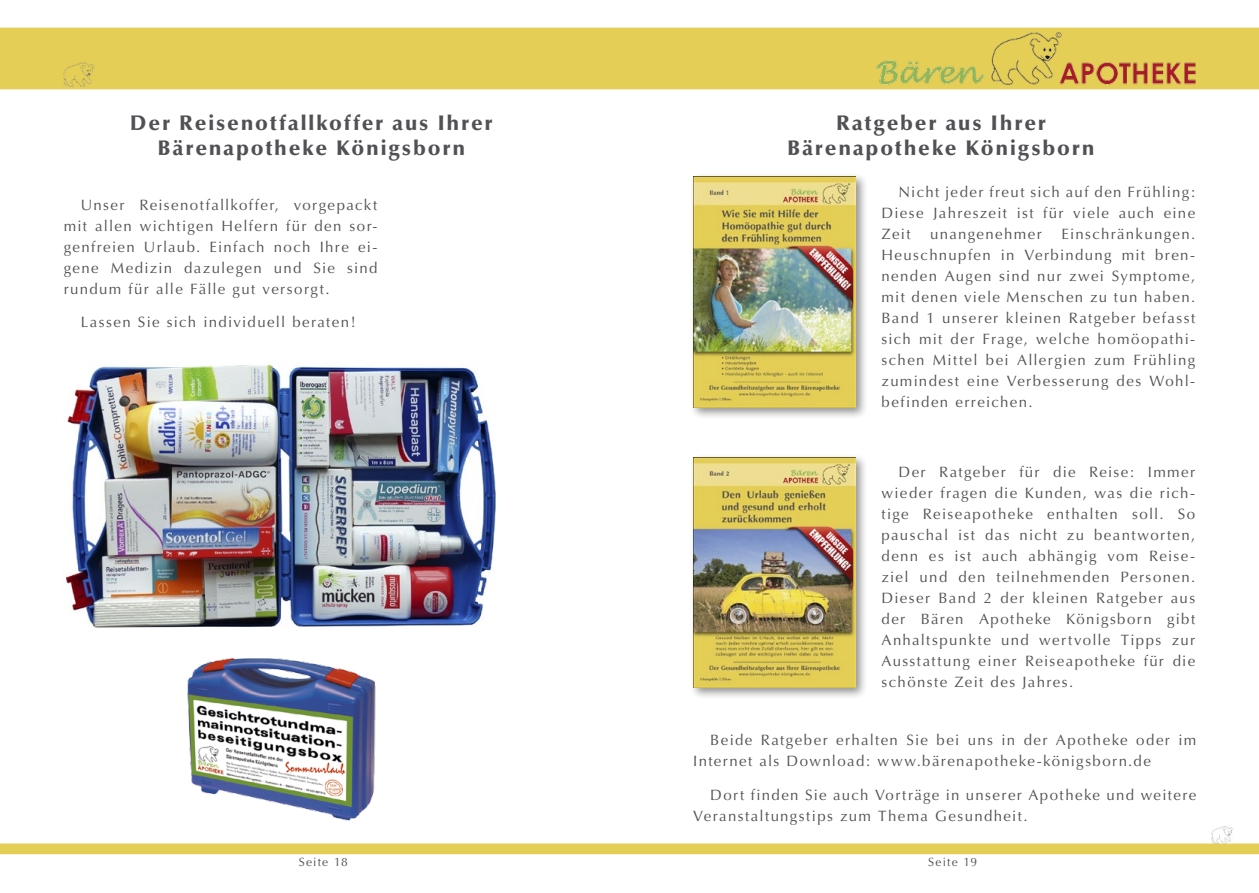
<style>
.page{position:relative;width:1259px;height:893px;background:#fff}
.page>*{position:absolute;margin:0;border:0;box-sizing:border-box;transform-origin:0 0}
.Fließt__fett_-_Texta{font:900 21px "Optima";letter-spacing:.085em;color:#515054}
.Fließtext{font:15px/21px "Optima";letter-spacing:.09em;color:#515054;text-align:justify}
.t1{font:12px "Optima";letter-spacing:.095em;color:#515054}
</style>
<div class="page">
<div style="left:0;top:28px;width:1259px;height:61px;background:#e4ce56"></div>
<svg style="left:0;top:843px;width:1259px;height:11px;background:#e5d05e"></svg>
<img style="left:187px;top:658px;width:189px;height:163px">
<img style="left:990px;top:32px;width:71px;height:53px">
<img style="left:877px;top:60px;width:107px;height:25px">
<img style="left:1059px;top:62px;width:137px;height:23px">
<img style="left:64px;top:63px;width:32px;height:23px">
<svg style="left:1055px;top:32px;width:6px;height:6px"></svg>
<div style="left:689px;top:172px;width:179px;height:247px;background:#000;opacity:.43"></div>
<img style="left:693px;top:176px;width:162px;height:231px">
<div style="left:689px;top:453px;width:178px;height:246px;background:#000;opacity:.43"></div>
<img style="left:693px;top:457px;width:162px;height:230px">
<img style="left:65px;top:362px;width:431px;height:266px">
<img style="left:1211px;top:827px;width:22px;height:16px">
<p class="Fließt__fett_-_Texta" style="left:130px;top:111px;width:364px">Der Reisenotfallkoffer aus Ihrer</p>
<p class="Fließt__fett_-_Texta" style="left:158px;top:136px;width:309px">Bärenapotheke Königsborn</p>
<p class="Fließtext" style="left:64px;top:194px;width:315px;text-indent:17px">Unser Reisenotfallkoffer, vorgepackt mit allen wichtigen Helfern für den sor&shy;genfreien Urlaub. Einfach noch Ihre ei&shy;gene Medizin dazulegen und Sie sind rundum für alle Fälle gut versorgt.</p>
<p class="Fließtext" style="left:81px;top:312px;width:276px">Lassen Sie sich individuell beraten!</p>
<p class="Fließt__fett_-_Texta" style="left:836px;top:111px;width:211px">Ratgeber aus Ihrer</p>
<p class="Fließt__fett_-_Texta" style="left:787px;top:136px;width:309px">Bärenapotheke Königsborn</p>
<p class="Fließtext" style="left:881px;top:182px;width:315px;text-indent:17px">Nicht jeder freut sich auf den Frühling:<br>Diese Jahreszeit ist für viele auch eine Zeit</p>
<p class="Fließtext" style="left:881px;top:224px;width:315px;text-indent:180px">Einschränkungen.<br>Heuschnupfen in Verbindung mit bren&shy;nenden Augen sind nur zwei Symptome, mit denen viele Menschen zu tun haben.<br>Band 1 unserer kleinen Ratgeber befasst sich mit der Frage, welche homöopathi&shy;schen Mittel bei Allergien zum Frühling zumindest eine Verbesserung des Wohl&shy;befinden erreichen.</p>
<p class="Fließtext" style="left:930px;top:224px;width:113px">unangenehmer</p>
<p class="Fließtext" style="left:881px;top:462px;width:315px;text-indent:17px">Der Ratgeber für die Reise: Immer wieder fragen die Kunden, was die rich&shy;tige Reiseapotheke enthalten soll. So pauschal ist das nicht zu beantworten, denn es ist auch abhängig vom Reise&shy;ziel und den teilnehmenden Personen.<br>Dieser Band 2 der kleinen Ratgeber aus der Bären Apotheke Königsborn gibt Anhaltspunkte und wertvolle Tipps zur Ausstattung einer Reiseapotheke für die schönste Zeit des Jahres.</p>
<p class="Fließtext" style="left:693px;top:730px;width:504px;text-indent:17px">Beide Ratgeber erhalten Sie bei uns in der Apotheke oder im<br>Internet als Download: www.bärenapotheke-königsborn.de</p>
<p class="Fließtext" style="left:693px;top:784px;width:504px;text-indent:17px">Dort finden Sie auch Vorträge in unserer Apotheke und weitere<br>Veranstaltungstips zum Thema Gesundheit.</p>
<p class="t1" style="left:299px;top:855px;width:51px">Seite 18</p>
<p class="t1" style="left:928px;top:855px;width:50px">Seite 19</p>
</div>
